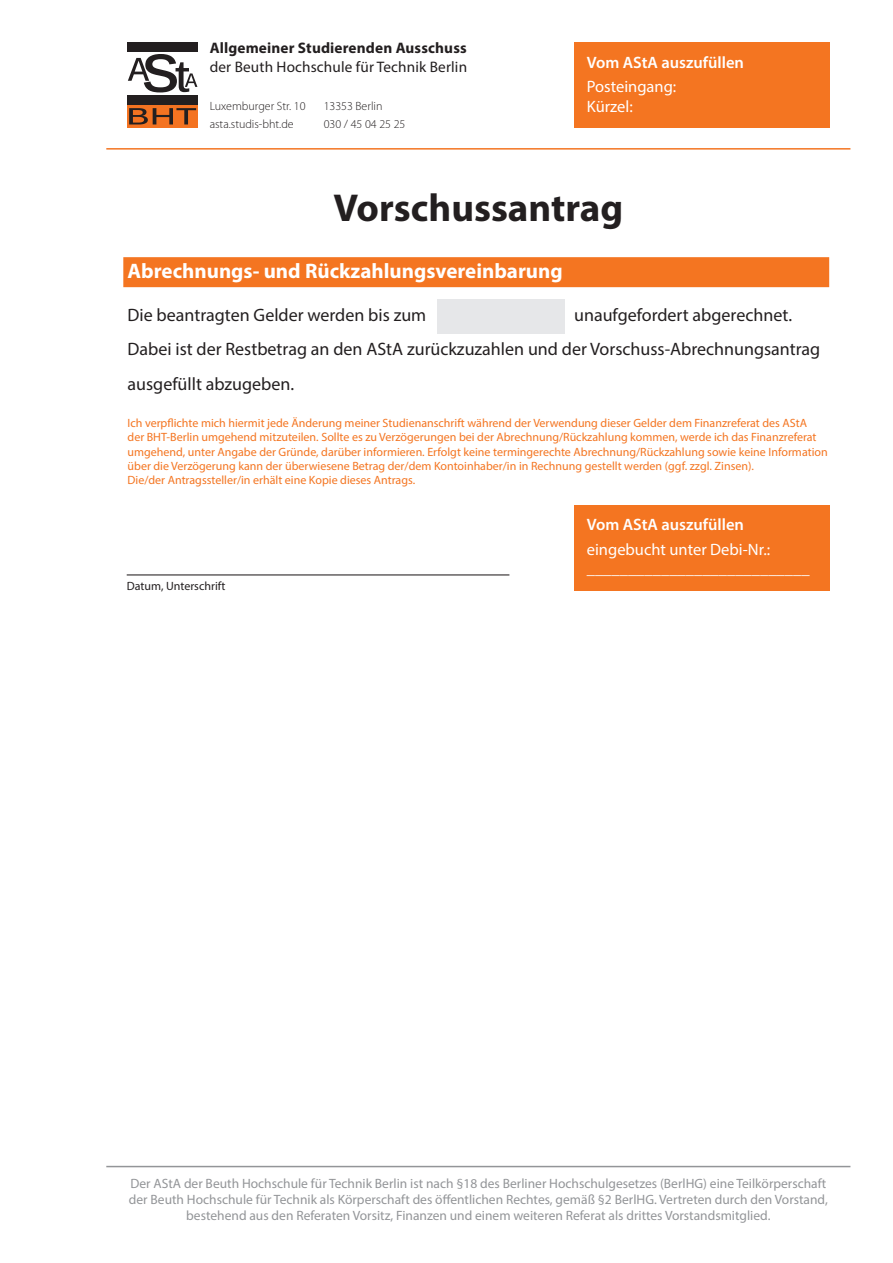
<style>
.page{position:relative;width:893px;height:1263px;background:#fff}
.page>*{position:absolute;margin:0;border:0;box-sizing:border-box;transform-origin:0 0}
.t1{font:700 39px "Myriad Pro";color:#231f20}
.t2{font:700 21px "Myriad Pro";color:#fff}
.t3{font:18px/34.5px "Myriad Pro";color:#231f20}
.t4{font:16.5px/19.8px "Myriad Pro";color:#fff}
.t5{font:600 16.5px "Myriad Pro";color:#fff}
.t6{font:15.3px "Myriad Pro";letter-spacing:.01em;color:#231f20}
.t7{font:700 15.3px "Myriad Pro";letter-spacing:.01em;color:#231f20}
.t8{font:13.5px/16.2px "Myriad Pro";color:#939598;text-align:center}
.t9{font:12px/14.4px "Myriad Pro";color:#f47521}
.t10{font:300 12px "Myriad Pro";color:#231f20}
.t11{font:12px "Myriad Pro";color:#231f20}
</style>
<div class="page">
<div style="left:123px;top:257px;width:706px;height:30px;background:#f47521"></div>
<svg style="left:128px;top:86px;width:70px;height:10px"></svg>
<div style="left:128px;top:105px;width:70px;height:23px;background:#f47321"></div>
<div style="left:128px;top:96px;width:70px;height:9px;background:#231f20"></div>
<div style="left:128px;top:43px;width:70px;height:9px;background:#231f20"></div>
<svg style="left:128px;top:54px;width:69px;height:38px"></svg>
<svg style="left:129px;top:108px;width:67px;height:16px"></svg>
<div style="left:574px;top:505px;width:255px;height:85px;background:#f47521"></div>
<hr style="left:106px;top:148px;width:744px;height:2px;background:#f47521">
<div style="left:437px;top:300px;width:127px;height:34px;background:#e6e7e9"></div>
<hr style="left:127px;top:574px;width:382px;height:1px;background:#231f20">
<hr style="left:106px;top:1166px;width:744px;height:1px;background:#939598">
<div style="left:574px;top:43px;width:255px;height:85px;background:#f47521"></div>
<p class="t7" style="left:210px;top:38px;width:258px">Allgemeiner Studierenden Ausschuss</p>
<p class="t6" style="left:210px;top:57px;width:259px">der Beuth Hochschule für Technik Berlin</p>
<p class="t10" style="left:210px;top:99px;width:97px">Luxemburger Str. 10</p>
<p class="t10" style="left:324px;top:99px;width:60px">13353 Berlin</p>
<p class="t10" style="left:210px;top:117px;width:86px">asta.studis-bht.de</p>
<p class="t10" style="left:324px;top:117px;width:83px">030 / 45 04 25 25</p>
<h3 class="t5" style="left:587px;top:52px;width:159px">Vom AStA auszufüllen</h3>
<h3 class="t4" style="left:587px;top:76px;width:91px">Posteingang:<br>Kürzel:</h3>
<h1 class="t1" style="left:333px;top:182px;width:291px">Vorschussantrag</h1>
<h2 class="t2" style="left:128px;top:258px;width:437px">Abrechnungs- und Rückzahlungsvereinbarung</h2>
<h3 class="t3" style="left:128px;top:297px;width:694px;text-indent:447px">unaufgefordert abgerechnet.<br>Dabei ist der Restbetrag an den AStA zurückzuzahlen und der Vorschuss-Abrechnungsantrag ausgefüllt abzugeben.</h3>
<p class="t9" style="left:128px;top:415px;width:702px">Ich verpflichte mich hiermit jede Änderung meiner Studienanschrift während der Verwendung dieser Gelder dem Finanzreferat des AStA<br>der BHT-Berlin umgehend mitzuteilen. Sollte es zu Verzögerungen bei der Abrechnung/Rückzahlung kommen, werde ich das Finanzreferat umgehend, unter Angabe der Gründe, darüber informieren. Erfolgt keine termingerechte Abrechnung/Rückzahlung sowie keine Information über die Verzögerung kann der überwiesene Betrag der/dem Kontoinhaber/in in Rechnung gestellt werden (ggf. zzgl. Zinsen).<br>Die/der Antragssteller/in erhält eine Kopie dieses Antrags.</p>
<h3 class="t3" style="left:128px;top:297px;width:300px">Die beantragten Gelder werden bis zum</h3>
<p class="t11" style="left:127px;top:579px;width:100px">Datum, Unterschrift</p>
<h3 class="t5" style="left:587px;top:514px;width:159px">Vom AStA auszufüllen</h3>
<h3 class="t4" style="left:587px;top:539px;width:224px">eingebucht unter Debi-Nr.: ___________________________</h3>
<p class="t8" style="left:129px;top:1175px;width:700px">Der AStA der Beuth Hochschule für Technik Berlin ist nach §18 des Berliner Hochschulgesetzes (BerlHG) eine Teilkörperschaft der Beuth Hochschule für Technik als Körperschaft des öffentlichen Rechtes, gemäß §2 BerlHG. Vertreten durch den Vorstand, bestehend aus den Referaten Vorsitz, Finanzen und einem weiteren Referat als drittes Vorstandsmitglied.</p>
</div>
